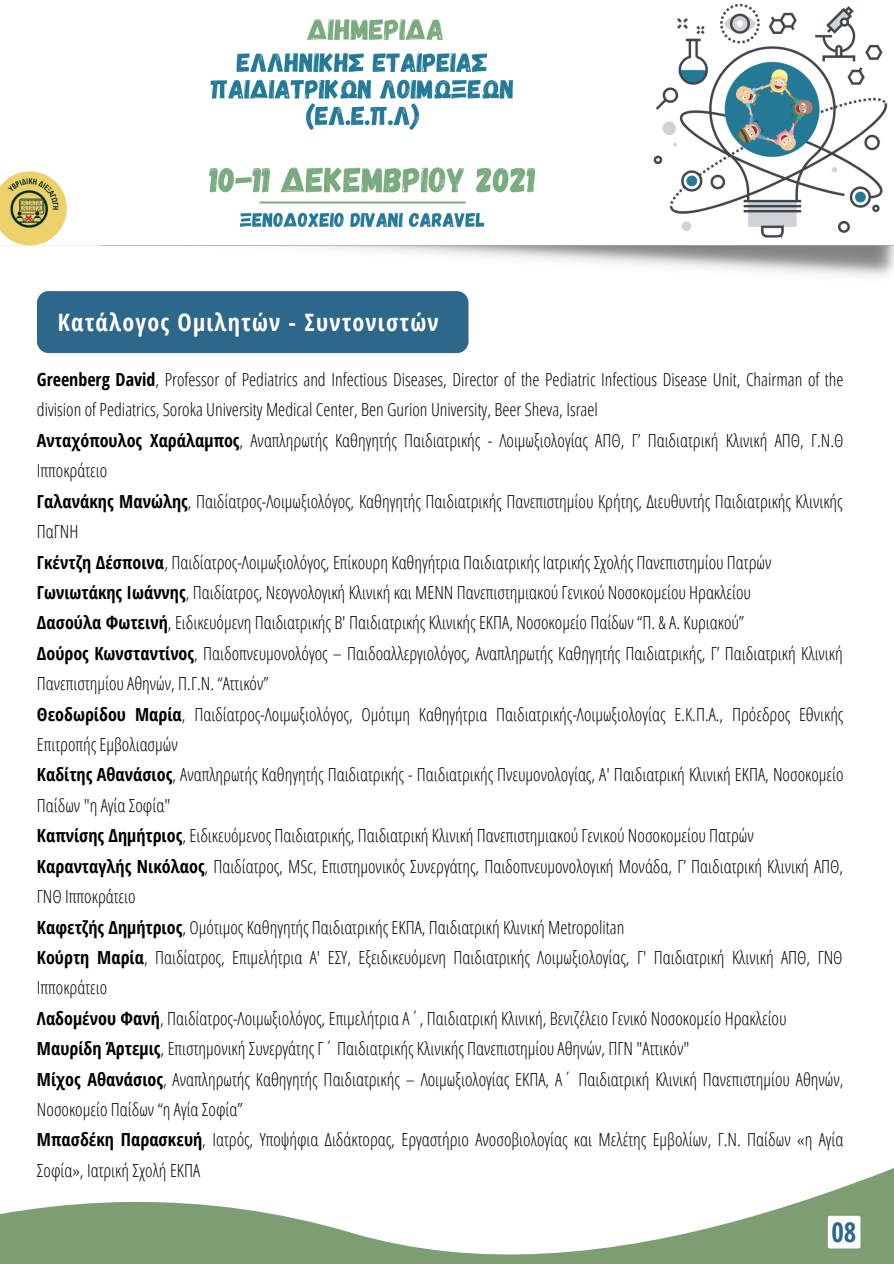
<style>
.page{position:relative;width:894px;height:1264px;background:#fff}
.page>*{position:absolute;margin:0;border:0;box-sizing:border-box;transform-origin:0 0}
.t1{font:700 27px "Open Sans Condensed";color:#2d6789}
.t2{font:700 24px "Open Sans Condensed";letter-spacing:.05em;color:#fff}
.t3{font:300 18px/30.5px "Open Sans Condensed";color:#000}
.s1{font-weight:700}
</style>
<div class="page">
<svg style="left:0;top:1168px;width:893px;height:95px"></svg>
<div style="left:827px;top:1215px;width:33px;height:33px;background:#fff;border-radius:2px"></div>
<img style="left:0;top:3px;width:893px;height:274px">
<div style="left:37px;top:291px;width:431px;height:62px;background:#2d6789;border-radius:12px"></div>
<p class="t2" style="left:58px;top:305px;width:382px">Κατάλογος Ομιλητών - Συντονιστών</p>
<p class="t3" style="left:37px;top:364px;width:808px"><span class="s1">Greenberg David</span>, Professor of Pediatrics and Infectious Diseases, Director of the Pediatric Infectious Disease Unit, Chairman of the division of Pediatrics, Soroka University Medical Center, Ben Gurion University, Beer Sheva, Israel</p>
<p class="t3" style="left:37px;top:424px;width:807px"><span class="s1">Ανταχόπουλος Χαράλαμπος</span>, Αναπληρωτής Καθηγητής Παιδιατρικής - Λοιμωξιολογίας ΑΠΘ, Γ’ Παιδιατρική Κλινική ΑΠΘ, Γ.Ν.Θ<br>Ιπποκράτειο</p>
<p class="t3" style="left:37px;top:485px;width:807px"><span class="s1">Γαλανάκης Μανώλης</span>, Παιδίατρος-Λοιμωξιολόγος, Καθηγητής Παιδιατρικής Πανεπιστημίου Κρήτης, Διευθυντής Παιδιατρικής Κλινικής<br>ΠαΓΝΗ</p>
<p class="t3" style="left:37px;top:546px;width:735px"><span class="s1">Γκέντζη Δέσποινα</span>, Παιδίατρος-Λοιμωξιολόγος, Επίκουρη Καθηγήτρια Παιδιατρικής Ιατρικής Σχολής Πανεπιστημίου Πατρών</p>
<p class="t3" style="left:37px;top:576px;width:715px"><span class="s1">Γωνιωτάκης Ιωάννης</span>, Παιδίατρος, Νεογνολογική Κλινική και ΜΕΝΝ Πανεπιστημιακού Γενικού Νοσοκομείου Ηρακλείου</p>
<p class="t3" style="left:37px;top:607px;width:708px"><span class="s1">Δασούλα Φωτεινή</span>, Ειδικευόμενη Παιδιατρικής Β' Παιδιατρικής Κλινικής ΕΚΠΑ, Νοσοκομείο Παίδων “Π. &amp; Α. Κυριακού”</p>
<p class="t3" style="left:37px;top:637px;width:807px"><span class="s1">Δούρος Κωνσταντίνος</span>, Παιδοπνευμονολόγος – Παιδοαλλεργιολόγος, Αναπληρωτής Καθηγητής Παιδιατρικής, Γ’ Παιδιατρική Κλινική<br>Πανεπιστημίου Αθηνών, Π.Γ.Ν. “Αττικόν”</p>
<p class="t3" style="left:37px;top:698px;width:807px"><span class="s1">Θεοδωρίδου Μαρία</span>, Παιδίατρος-Λοιμωξιολόγος, Ομότιμη Καθηγήτρια Παιδιατρικής-Λοιμωξιολογίας Ε.Κ.Π.Α., Πρόεδρος Εθνικής<br>Επιτροπής Εμβολιασμών</p>
<p class="t3" style="left:37px;top:759px;width:807px"><span class="s1">Καδίτης Αθανάσιος</span>, Αναπληρωτής Καθηγητής Παιδιατρικής - Παιδιατρικής Πνευμονολογίας, Α' Παιδιατρική Κλινική ΕΚΠΑ, Νοσοκομείο<br>Παίδων "η Αγία Σοφία"</p>
<p class="t3" style="left:37px;top:820px;width:718px"><span class="s1">Καπνίσης Δημήτριος</span>, Ειδικευόμενος Παιδιατρικής, Παιδιατρική Κλινική Πανεπιστημιακού Γενικού Νοσοκομείου Πατρών</p>
<p class="t3" style="left:37px;top:850px;width:807px"><span class="s1">Καρανταγλής Νικόλαος</span>, Παιδίατρος, MSc, Επιστημονικός Συνεργάτης, Παιδοπνευμονολογική Μονάδα, Γ’ Παιδιατρική Κλινική ΑΠΘ,<br>ΓΝΘ Ιπποκράτειο</p>
<p class="t3" style="left:37px;top:911px;width:588px"><span class="s1">Καφετζής Δημήτριος</span>, Ομότιμος Καθηγητής Παιδιατρικής ΕΚΠΑ, Παιδιατρική Κλινική Metropolitan</p>
<p class="t3" style="left:37px;top:941px;width:807px"><span class="s1">Κούρτη Μαρία</span>, Παιδίατρος, Επιμελήτρια Α' ΕΣΥ, Εξειδικευόμενη Παιδιατρικής Λοιμωξιολογίας, Γ' Παιδιατρική Κλινική ΑΠΘ, ΓΝΘ<br>Ιπποκράτειο</p>
<p class="t3" style="left:37px;top:1002px;width:750px"><span class="s1">Λαδομένου Φανή</span>, Παιδίατρος-Λοιμωξιολόγος, Επιμελήτρια Α΄, Παιδιατρική Κλινική, Βενιζέλειο Γενικό Νοσοκομείο Ηρακλείου</p>
<p class="t3" style="left:37px;top:1032px;width:653px"><span class="s1">Μαυρίδη Άρτεμις</span>, Επιστημονική Συνεργάτης Γ΄ Παιδιατρικής Κλινικής Πανεπιστημίου Αθηνών, ΠΓΝ "Αττικόν"</p>
<p class="t3" style="left:37px;top:1063px;width:807px"><span class="s1">Μίχος Αθανάσιος</span>, Αναπληρωτής Καθηγητής Παιδιατρικής – Λοιμωξιολογίας ΕΚΠΑ, Α΄ Παιδιατρική Κλινική Πανεπιστημίου Αθηνών,<br>Νοσοκομείο Παίδων “η Αγία Σοφία”</p>
<p class="t3" style="left:37px;top:1124px;width:807px"><span class="s1">Μπασδέκη Παρασκευή</span>, Ιατρός, Υποψήφια Διδάκτορας, Εργαστήριο Ανοσοβιολογίας και Μελέτης Εμβολίων, Γ.Ν. Παίδων «η Αγία<br>Σοφία», Ιατρική Σχολή ΕΚΠΑ</p>
<p class="t1" style="left:831px;top:1213px;width:26px">08</p>
</div>
